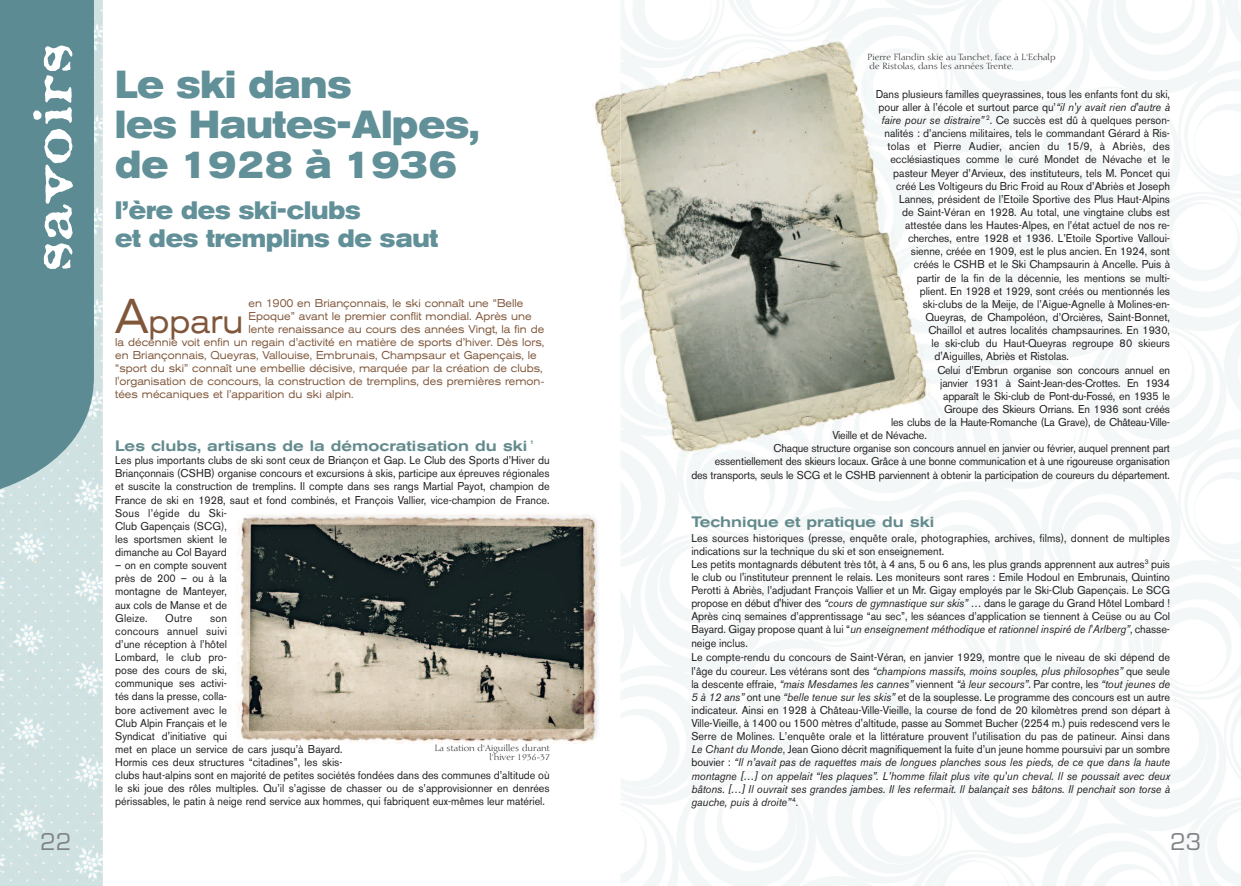
<style>
.page{position:relative;width:1241px;height:886px;background:#fff}
.page>*{position:absolute;margin:0;border:0;box-sizing:border-box;transform-origin:0 0}
.t1{font:50px "Attic";letter-spacing:.025em;color:#fff;scale:1.25 1}
.t2{font:700 expanded 38.75px/40px "Akzidenz Grotesk BE";color:#629098;scale:.85 1}
.t3{font:expanded 33.88px "Akzidenz Grotesk BE";color:#80573b;scale:.85 1}
.t4{font:700 expanded 25px/28.8px "Akzidenz Grotesk BE";color:#629098;scale:.85 1}
.t5{font:22.5px "Eurostile";color:#808285}
.t6{font:500 expanded 15px "Akzidenz Grotesk BE";color:#638a8c;scale:.95 1}
.t7{font:11.25px/13.1px "Akzidenz Grotesk BE";color:#231f20;scale:.95 1}
.t8{font:expanded 11.25px "Akzidenz Grotesk BE";color:#80573b;scale:.85 1}
.t9{font:11.25px "Akzidenz Grotesk BE";color:#231f20;scale:.94 1}
.t10{font:11.25px "Akzidenz Grotesk BE";letter-spacing:.02em;color:#231f20;scale:.95 1}
.t11{font:8.75px/8.8px "Diotima";color:#231f20;text-align:right}
.t12{font:500 expanded 5.38px "Akzidenz Grotesk BE";color:#638a8c;scale:.95 1}
.s1{font-size:48.38px}
.s2{font-style:italic}
.s3{font-family:"Koz Min Pr 6 N";font-weight:500}
</style>
<div class="page">
<img style="left:0;top:0;width:103px;height:886px">
<svg style="left:0;top:0;width:94px;height:492px;background:#649198"></svg>
<img style="left:0;top:334px;width:9px;height:77px">
<img style="left:236px;top:513px;width:362px;height:230px">
<img style="left:594px;top:94px;width:26px;height:109px">
<img style="left:620px;top:32px;width:323px;height:436px">
<h1 class="t1" style="left:25px;top:272px;width:184px;rotate:-90deg">savoirs</h1>
<h2 class="t2" style="left:115px;top:68px;width:430px">Le ski dans<br>les Hautes-Alpes, de 1928 à 1936</h2>
<h3 class="t4" style="left:115px;top:198px;width:381px">l’ère des ski-clubs<br>et des tremplins de saut</h3>
<h3 class="t3" style="left:115px;top:309px;width:152px"><span class="s1">A</span>pparu</h3>
<p class="t8" style="left:248px;top:299px;width:325px">en 1900 en Briançonnais, le ski connaît une “Belle</p>
<p class="t8" style="left:248px;top:312px;width:334px">Epoque” avant le premier conflit mondial. Après une</p>
<p class="t8" style="left:248px;top:325px;width:349px">lente renaissance au cours des années Vingt, la fin de</p>
<p class="t8" style="left:115px;top:338px;width:506px">la décennie voit enfin un regain d’activité en matière de sports d’hiver. Dès lors,</p>
<p class="t8" style="left:115px;top:351px;width:497px">en Briançonnais, Queyras, Vallouise, Embrunais, Champsaur et Gapençais, le</p>
<p class="t8" style="left:115px;top:364px;width:504px">“sport du ski” connaît une embellie décisive, marquée par la création de clubs,</p>
<p class="t8" style="left:115px;top:377px;width:506px">l'organisation de concours, la construction de tremplins, des premières remon-</p>
<p class="t8" style="left:115px;top:390px;width:282px">tées mécaniques et l’apparition du ski alpin.</p>
<h3 class="t6" style="left:115px;top:440px;width:435px">Les clubs, artisans de la démocratisation du ski</h3>
<p class="t12" style="left:530px;top:440px;width:6px">1</p>
<p class="t7" style="left:115px;top:455px;width:458px">Les plus importants clubs de ski sont ceux de Briançon et Gap. Le Club des Sports d’Hiver du Briançonnais (CSHB) organise concours et excursions à skis, participe aux épreuves régionales et suscite la construction de tremplins. Il compte dans ses rangs Martial Payot, champion de France de ski en 1928, saut et fond combinés, et François Vallier, vice-champion de France.<br>Sous l’égide du Ski-<br>Club Gapençais (SCG),<br>les sportsmen skient le<br>dimanche au Col Bayard</p>
<p class="t7" style="left:115px;top:560px;width:119px;text-align:justify">– on en compte souvent près de 200 – ou à la montagne de Manteyer, aux cols de Manse et de Gleize.</p>
<p class="t7" style="left:165px;top:612px;width:30px">Outre</p>
<p class="t7" style="left:115px;top:612px;width:458px;text-indent:95px">son<br>concours annuel suivi<br>d’une réception à l’hôtel<br>Lombard, le club pro-<br>pose des cours de ski,<br>communique ses activi-<br>tés dans la presse, colla-<br>bore activement avec le<br>Club Alpin Français et le<br>Syndicat d'initiative qui<br>met en place un service de cars jusqu’à Bayard.<br>Hormis ces deux structures “citadines”, les skis-<br>clubs haut-alpins sont en majorité de petites sociétés fondées dans des communes d’altitude où le ski joue des rôles multiples. Qu’il s’agisse de chasser ou de s’approvisionner en denrées périssables, le patin à neige rend service aux hommes, qui fabriquent eux-mêmes leur matériel.</p>
<p class="t11" style="left:434px;top:745px;width:117px">La station d'Aiguilles durant l'hiver 1936-37</p>
<p class="t11" style="left:867px;top:53px;width:189px;text-align:left">Pierre Flandin skie au Tanchet, face à L'Echalp de Ristolas, dans les années Trente.</p>
<p class="t7" style="left:875px;top:89px;width:311px">Dans plusieurs familles queyrassines, tous les enfants font du ski,</p>
<p class="t7" style="left:878px;top:102px;width:308px">pour aller à l’école et surtout parce qu’<span class="s2">“il n'y avait rien d'autre à</span></p>
<p class="t7" style="left:881px;top:115px;width:305px"><span class="s2">faire pour se distraire”</span> <sup>2</sup>. Ce succès est dû à quelques person-</p>
<p class="t7" style="left:884px;top:128px;width:302px">nalités : d’anciens militaires, tels le commandant Gérard à Ris-</p>
<p class="t10" style="left:887px;top:142px;width:299px">tolas et Pierre Audier, ancien du 15/9, à Abriès, des</p>
<p class="t7" style="left:890px;top:154px;width:296px">ecclésiastiques comme le curé Mondet de Névache et le</p>
<p class="t7" style="left:893px;top:167px;width:293px">pasteur Meyer d’Arvieux, des instituteurs, tels M. Poncet qui</p>
<p class="t7" style="left:896px;top:180px;width:290px">créé Les Voltigeurs du Bric Froid au Roux d’Abriès et Joseph</p>
<p class="t7" style="left:899px;top:194px;width:286px">Lannes, président de l’Etoile Sportive des Plus Haut-Alpins</p>
<p class="t7" style="left:902px;top:207px;width:283px">de Saint-Véran en 1928. Au total, une vingtaine clubs est</p>
<p class="t7" style="left:904px;top:220px;width:280px">attestée dans les Hautes-Alpes, en l’état actuel de nos re-</p>
<p class="t7" style="left:907px;top:233px;width:277px">cherches, entre 1928 et 1936. L’Etoile Sportive Valloui-</p>
<p class="t7" style="left:910px;top:246px;width:274px">sienne, créée en 1909, est le plus ancien. En 1924, sont</p>
<p class="t7" style="left:913px;top:259px;width:271px">créés le CSHB et le Ski Champsaurin à Ancelle. Puis à</p>
<p class="t7" style="left:916px;top:272px;width:268px">partir de la fin de la décennie, les mentions se multi-</p>
<p class="t7" style="left:919px;top:285px;width:265px">plient. En 1928 et 1929, sont créés ou mentionnés les</p>
<p class="t7" style="left:922px;top:299px;width:262px">ski-clubs de la Meije, de l’Aigue-Agnelle à Molines-en-</p>
<p class="t7" style="left:925px;top:312px;width:259px">Queyras, de Champoléon, d’Orcières, Saint-Bonnet,</p>
<p class="t7" style="left:928px;top:325px;width:256px">Chaillol et autres localités champsaurines. En 1930,</p>
<p class="t7" style="left:931px;top:338px;width:252px">le ski-club du Haut-Queyras regroupe 80 skieurs</p>
<p class="t7" style="left:934px;top:351px;width:143px">d'Aiguilles, Abriès et Ristolas.</p>
<p class="t7" style="left:937px;top:364px;width:246px">Celui d’Embrun organise son concours annuel en</p>
<p class="t7" style="left:940px;top:377px;width:243px">janvier 1931 à Saint-Jean-des-Crottes. En 1934</p>
<p class="t7" style="left:943px;top:390px;width:240px">apparaît le Ski-club de Pont-du-Fossé, en 1935 le</p>
<p class="t7" style="left:944px;top:404px;width:239px">Groupe des Skieurs Orrians. En 1936 sont créés</p>
<p class="t7" style="left:890px;top:417px;width:295px">les clubs de la Haute-Romanche (La Grave), de Château-Ville-</p>
<p class="t7" style="left:832px;top:430px;width:101px">Vieille et de Névache.</p>
<p class="t9" style="left:773px;top:444px;width:423px">Chaque structure organise son concours annuel en janvier ou février, auquel prennent part</p>
<p class="t9" style="left:714px;top:457px;width:485px">essentiellement des skieurs locaux. Grâce à une bonne communication et à une rigoureuse organisation</p>
<p class="t9" style="left:691px;top:470px;width:510px">des transports, seuls le SCG et le CSHB parviennent à obtenir la participation de coureurs du département.</p>
<h3 class="t6" style="left:691px;top:516px;width:257px">Technique et pratique du ski</h3>
<p class="t7" style="left:691px;top:532px;width:505px">Les sources historiques (presse, enquête orale, photographies, archives, films), donnent de multiples indications sur la technique du ski et son enseignement.<br>Les petits montagnards débutent très tôt, à 4 ans, 5 ou 6 ans, les plus grands apprennent aux autres<sup>3</sup> puis le club ou l'instituteur prennent le relais. Les moniteurs sont rares : Emile Hodoul en Embrunais, Quintino Perotti à Abriès, l’adjudant François Vallier et un Mr. Gigay employés par le Ski-Club Gapençais. Le SCG propose en début d'hiver des <span class="s2">“cours de gymnastique sur skis”</span> … dans le garage du Grand Hôtel Lombard !<br>Après cinq semaines d’apprentissage “au sec”, les séances d’application se tiennent à Ceu<span class="s3">̈</span>se ou au Col Bayard. Gigay propose quant à lui “<span class="s2">un enseignement méthodique et rationnel inspiré de l'Arlberg”</span>, chasse&shy;neige inclus.</p>
<p class="t7" style="left:691px;top:652px;width:505px;text-align:justify">Le compte-rendu du concours de Saint-Véran, en janvier 1929, montre que le niveau de ski dépend de l’âge du coureur. Les vétérans sont des <span class="s2">“champions massifs, moins souples, plus philosophes”</span> que seule la descente effraie, <span class="s2">“mais Mesdames les cannes”</span> viennent <span class="s2">“à leur secours”</span>. Par contre, les <span class="s2">“tout jeunes de 5 à 12 ans”</span> ont une <span class="s2">“belle tenue sur les skis”</span> et de la souplesse. Le programme des concours est un autre indicateur. Ainsi en 1928 à Château-Ville-Vieille, la course de fond de 20 kilomètres prend son départ à Ville-Vieille, à 1400 ou 1500 mètres d'altitude, passe au Sommet Bucher (2254 m.) puis redescend vers le Serre de Molines. L’enquête orale et la littérature prouvent l'utilisation du pas de patineur. Ainsi dans <span class="s2">Le Chant du Monde</span>, Jean Giono décrit magnifiquement la fuite d’un jeune homme poursuivi par un sombre bouvier : <span class="s2">“Il n’avait pas de raquettes mais de longues planches sous les pieds, de ce que dans la haute montagne […] on appelait “les plaques”. L’homme filait plus vite qu'un cheval. Il se poussait avec deux bâtons. […] Il ouvrait ses grandes jambes. Il les refermait. Il balançait ses bâtons. Il penchait son torse à gauche, puis à droite”</span> <sup>4</sup>.</p>
<h3 class="t5" style="left:40px;top:833px;width:33px">22</h3>
<h3 class="t5" style="left:1169px;top:833px;width:33px">23</h3>
</div>
